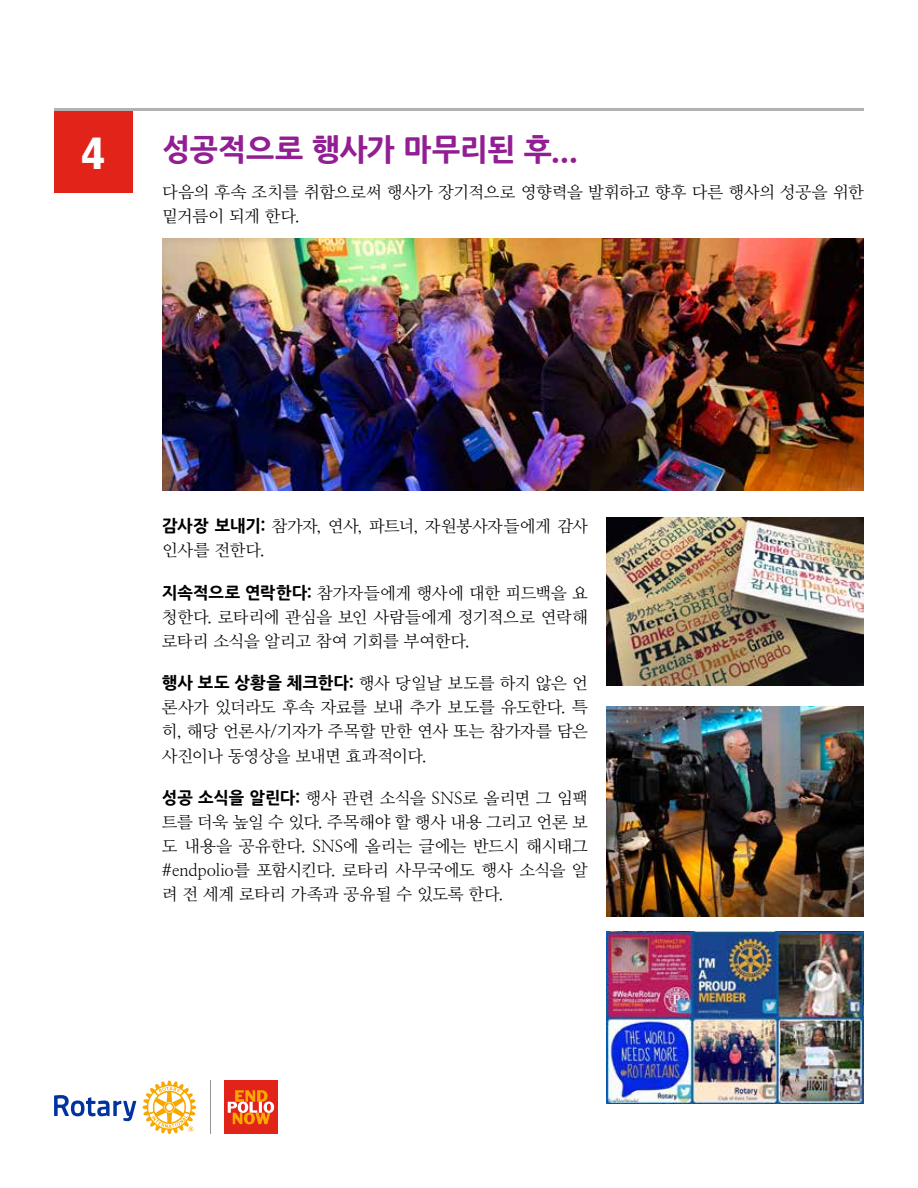
<style>
.page{position:relative;width:918px;height:1188px;background:#fff}
.page>*{position:absolute;margin:0;border:0;box-sizing:border-box;transform-origin:0 0}
.t1{font:900 condensed 45px "Frutiger LT Std";color:#fff}
.t2{font:700 30px "Nanum Gothic OTF Extra";letter-spacing:-.01em;color:#921e93}
.t3{font:16.5px/24px "Nanum Myeongjo OTF";letter-spacing:-.015em;color:#000;text-align:justify}
.s1{font-family:"Nanum Gothic OTF Extra";font-weight:700}
</style>
<div class="page">
<svg style="left:54px;top:1095px;width:82px;height:26px"></svg>
<svg style="left:143px;top:1081px;width:53px;height:53px"></svg>
<div style="left:224px;top:1081px;width:54px;height:53px;background:#e2231a"></div>
<svg style="left:228px;top:1090px;width:46px;height:34px"></svg>
<hr style="left:210px;top:1081px;width:1px;height:53px;background:#939598">
<div style="left:54px;top:108px;width:78px;height:85px;background:#e2231a"></div>
<hr style="left:54px;top:108px;width:810px;height:3px;background:#b3b2b1">
<img style="left:606px;top:707px;width:258px;height:210px">
<img style="left:162px;top:239px;width:702px;height:252px">
<img style="left:606px;top:518px;width:258px;height:168px">
<img style="left:606px;top:932px;width:258px;height:171px">
<h1 class="t1" style="left:82px;top:126px;width:25px">4</h1>
<h2 class="t2" style="left:162px;top:131px;width:417px">성공적으로 행사가 마무리된 후...</h2>
<p class="t3" style="left:162px;top:179px;width:704px">다음의 후속 조치를 취함으로써 행사가 장기적으로 영향력을 발휘하고 향후 다른 행사의 성공을 위한 밑거름이 되게 한다.</p>
<p class="t3" style="left:162px;top:513px;width:427px"><span class="s1">감사장 보내기:</span> 참가자, 연사, 파트너, 자원봉사자들에게 감사 인사를 전한다.</p>
<p class="t3" style="left:162px;top:580px;width:428px"><span class="s1">지속적으로 연락한다:</span> 참가자들에게 행사에 대한 피드백을 요 청한다. 로타리에 관심을 보인 사람들에게 정기적으로 연락해 로타리 소식을 알리고 참여 기회를 부여한다.</p>
<p class="t3" style="left:162px;top:671px;width:428px"><span class="s1">행사 보도 상황을 체크한다:</span> 행사 당일날 보도를 하지 않은 언 론사가 있더라도 후속 자료를 보내 추가 보도를 유도한다. 특 히, 해당 언론사/기자가 주목할 만한 연사 또는 참가자를 담은 사진이나 동영상을 보내면 효과적이다.</p>
<p class="t3" style="left:162px;top:786px;width:428px"><span class="s1">성공 소식을 알린다:</span> 행사 관련 소식을 SNS로 올리면 그 임팩 트를 더욱 높일 수 있다. 주목해야 할 행사 내용 그리고 언론 보 도 내용을 공유한다. SNS에 올리는 글에는 반드시 해시태그 #endpolio를 포함시킨다. 로타리 사무국에도 행사 소식을 알 려 전 세계 로타리 가족과 공유될 수 있도록 한다.</p>
</div>
